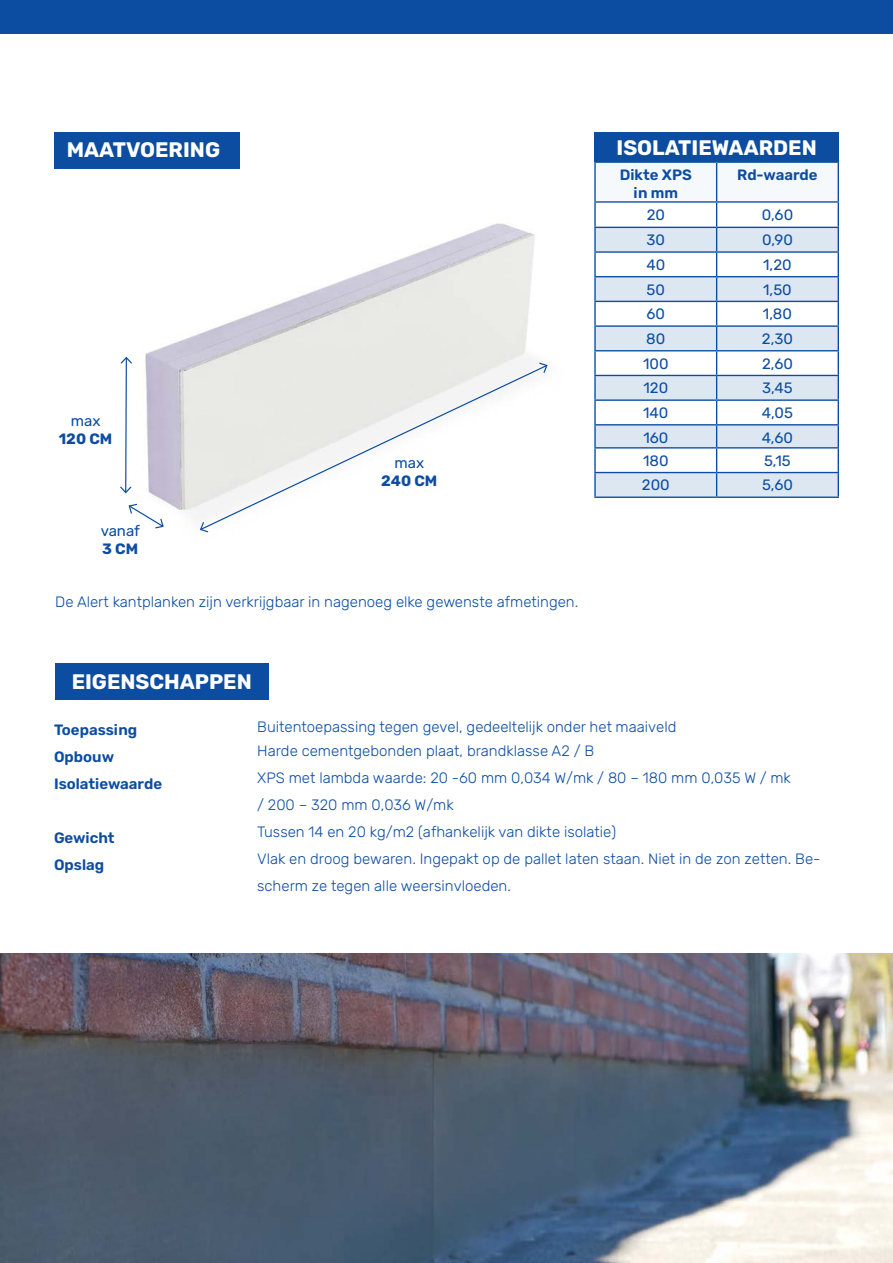
<style>
.page{position:relative;width:893px;height:1263px;background:#fff}
.page>*{position:absolute;margin:0;border:0;box-sizing:border-box;transform-origin:0 0}
.t1{font:700 21px "Rubik";color:#fff}
.t2{font:300 15px/27px "Rubik";color:#0d4da1}
.t3{font:15px "Rubik";color:#0d4da1}
.t4{font:600 15px "Rubik";color:#0d4da1}
.t5{font:700 15px "Rubik";color:#0d4da1}
</style>
<div class="page">
<div style="left:0;top:0;width:893px;height:34px;background:#0d4da1"></div>
<img style="left:0;top:954px;width:893px;height:309px">
<div style="left:54px;top:132px;width:185px;height:37px;background:#0d4da1"></div>
<div style="left:594px;top:132px;width:245px;height:30px;background:#0d4da1"></div>
<img style="left:145px;top:223px;width:390px;height:295px">
<svg style="left:128px;top:503px;width:37px;height:26px"></svg>
<svg style="left:120px;top:356px;width:12px;height:138px"></svg>
<svg style="left:199px;top:364px;width:339px;height:162px"></svg>
<svg style="left:199px;top:521px;width:11px;height:12px"></svg>
<svg style="left:538px;top:362px;width:10px;height:11px"></svg>
<div style="left:55px;top:663px;width:213px;height:36px;background:#0d4da1"></div>
<hr style="left:594px;top:161px;width:123px;height:2px;background:#0d4da1">
<hr style="left:594px;top:163px;width:2px;height:38px;background:#0d4da1">
<hr style="left:594px;top:201px;width:123px;height:2px;background:#0d4da1">
<hr style="left:594px;top:203px;width:2px;height:24px;background:#0d4da1">
<hr style="left:594px;top:227px;width:123px;height:1px;background:#0d4da1">
<hr style="left:594px;top:228px;width:2px;height:23px;background:#0d4da1">
<hr style="left:594px;top:251px;width:123px;height:2px;background:#0d4da1">
<hr style="left:594px;top:253px;width:2px;height:23px;background:#0d4da1">
<hr style="left:594px;top:276px;width:123px;height:1px;background:#0d4da1">
<hr style="left:594px;top:277px;width:2px;height:24px;background:#0d4da1">
<hr style="left:594px;top:301px;width:123px;height:1px;background:#0d4da1">
<hr style="left:594px;top:302px;width:2px;height:23px;background:#0d4da1">
<hr style="left:594px;top:325px;width:123px;height:2px;background:#0d4da1">
<hr style="left:594px;top:327px;width:2px;height:23px;background:#0d4da1">
<hr style="left:594px;top:350px;width:123px;height:1px;background:#0d4da1">
<hr style="left:594px;top:351px;width:2px;height:24px;background:#0d4da1">
<hr style="left:594px;top:375px;width:123px;height:1px;background:#0d4da1">
<hr style="left:594px;top:376px;width:2px;height:23px;background:#0d4da1">
<hr style="left:594px;top:399px;width:123px;height:2px;background:#0d4da1">
<hr style="left:594px;top:401px;width:2px;height:23px;background:#0d4da1">
<hr style="left:594px;top:424px;width:123px;height:1px;background:#0d4da1">
<hr style="left:594px;top:425px;width:2px;height:22px;background:#0d4da1">
<hr style="left:594px;top:447px;width:123px;height:1px;background:#0d4da1">
<hr style="left:594px;top:448px;width:2px;height:24px;background:#0d4da1">
<hr style="left:594px;top:472px;width:123px;height:1px;background:#0d4da1">
<hr style="left:594px;top:473px;width:2px;height:23px;background:#0d4da1">
<svg style="left:595px;top:162px;width:244px;height:334px"></svg>
<hr style="left:594px;top:496px;width:123px;height:2px;background:#0d4da1">
<hr style="left:717px;top:496px;width:122px;height:2px;background:#0d4da1">
<p class="t1" style="left:67px;top:138px;width:155px">MAATVOERING</p>
<p class="t1" style="left:616px;top:136px;width:202px">ISOLATIEWAARDEN</p>
<p class="t3" style="left:71px;top:412px;width:31px">max</p>
<p class="t5" style="left:59px;top:430px;width:55px">120 CM</p>
<p class="t3" style="left:101px;top:522px;width:41px">vanaf</p>
<p class="t5" style="left:102px;top:540px;width:38px">3 CM</p>
<p class="t3" style="left:394px;top:455px;width:31px">max</p>
<p class="t5" style="left:381px;top:473px;width:58px">240 CM</p>
<p class="t2" style="left:55px;top:589px;width:525px">De Alert kantplanken zijn verkrijgbaar in nagenoeg elke gewenste afmetingen.</p>
<p class="t1" style="left:72px;top:670px;width:182px">EIGENSCHAPPEN</p>
<p class="t4" style="left:620px;top:166px;width:73px">Dikte XPS</p>
<p class="t4" style="left:633px;top:184px;width:46px">in mm</p>
<p class="t4" style="left:737px;top:166px;width:82px">Rd-waarde</p>
<p class="t3" style="left:647px;top:206px;width:20px">20</p>
<p class="t3" style="left:762px;top:206px;width:33px">0,60</p>
<p class="t3" style="left:647px;top:232px;width:20px">30</p>
<p class="t3" style="left:762px;top:232px;width:32px">0,90</p>
<p class="t3" style="left:646px;top:256px;width:20px">40</p>
<p class="t3" style="left:763px;top:256px;width:30px">1,20</p>
<p class="t3" style="left:647px;top:281px;width:20px">50</p>
<p class="t3" style="left:763px;top:281px;width:30px">1,50</p>
<p class="t3" style="left:647px;top:306px;width:20px">60</p>
<p class="t3" style="left:763px;top:306px;width:31px">1,80</p>
<p class="t3" style="left:646px;top:330px;width:21px">80</p>
<p class="t3" style="left:762px;top:330px;width:33px">2,30</p>
<p class="t3" style="left:643px;top:355px;width:27px">100</p>
<p class="t3" style="left:762px;top:355px;width:32px">2,60</p>
<p class="t3" style="left:643px;top:380px;width:26px">120</p>
<p class="t3" style="left:762px;top:380px;width:32px">3,45</p>
<p class="t3" style="left:643px;top:404px;width:27px">140</p>
<p class="t3" style="left:762px;top:404px;width:33px">4,05</p>
<p class="t3" style="left:643px;top:429px;width:26px">160</p>
<p class="t3" style="left:762px;top:429px;width:33px">4,60</p>
<p class="t3" style="left:643px;top:452px;width:27px">180</p>
<p class="t3" style="left:764px;top:452px;width:28px">5,15</p>
<p class="t3" style="left:642px;top:477px;width:29px">200</p>
<p class="t3" style="left:762px;top:477px;width:32px">5,60</p>
<p class="t4" style="left:54px;top:721px;width:85px">Toepassing</p>
<p class="t4" style="left:54px;top:748px;width:62px">Opbouw</p>
<p class="t4" style="left:54px;top:775px;width:110px">Isolatiewaarde</p>
<p class="t4" style="left:54px;top:829px;width:62px">Gewicht</p>
<p class="t4" style="left:54px;top:856px;width:52px">Opslag</p>
<p class="t2" style="left:257px;top:715px;width:421px;line-height:24.2px">Buitentoepassing tegen gevel, gedeeltelijk onder het maaiveld<br>Harde cementgebonden plaat, brandklasse A2 / B</p>
<p class="t2" style="left:257px;top:765px;width:565px">XPS met lambda waarde: 20 -60 mm 0,034 W/mk / 80 – 180 mm 0,035 W / mk<br>/ 200 – 320 mm 0,036 W/mk<br>Tussen 14 en 20 kg/m2 (afhankelijk van dikte isolatie)<br>Vlak en droog bewaren. Ingepakt op de pallet laten staan. Niet in de zon zetten. Be&shy;scherm ze tegen alle weersinvloeden.</p>
</div>
